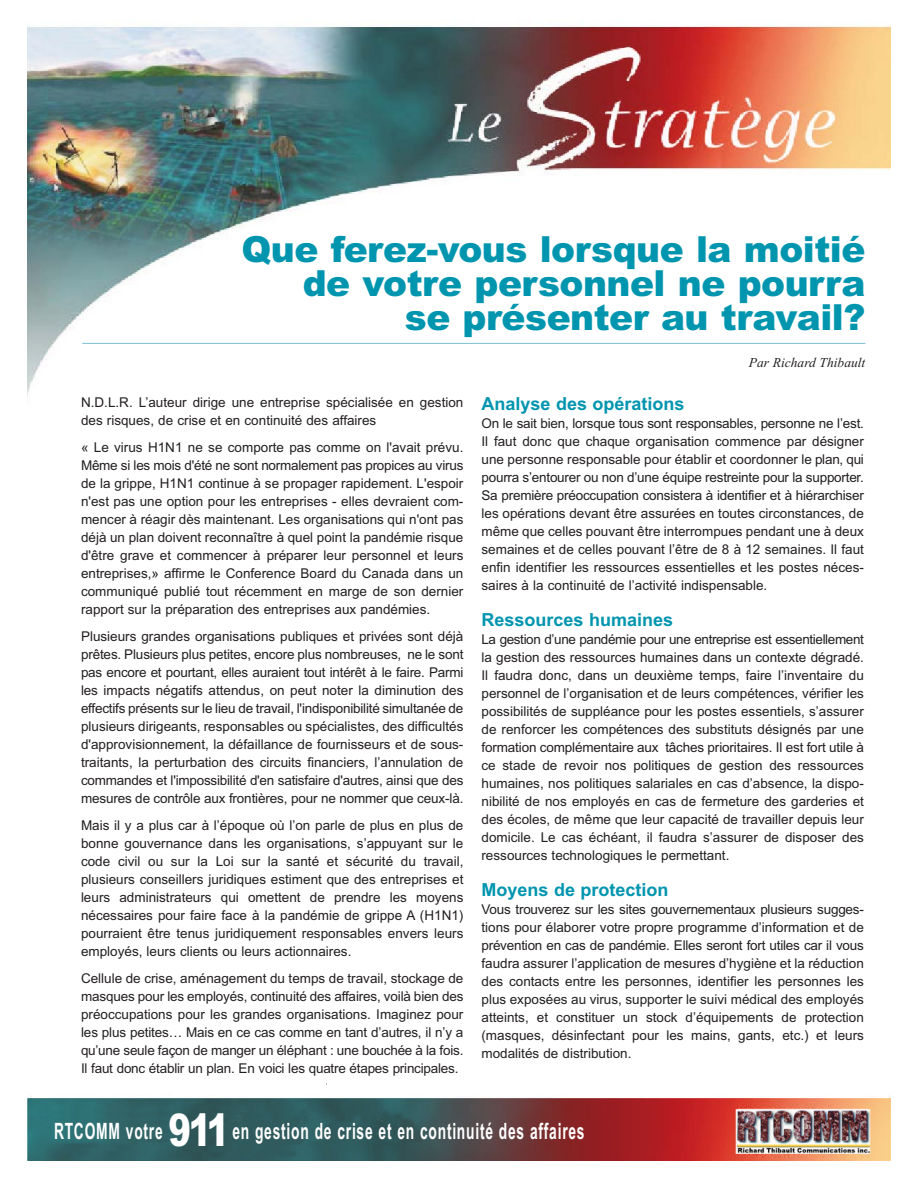
<style>
.page{position:relative;width:918px;height:1188px;background:#fff}
.page>*{position:absolute;margin:0;border:0;box-sizing:border-box;transform-origin:0 0}
.t1{font:900 36px/33.8px "Arial";letter-spacing:-.015em;color:#0095af;text-align:right}
.t2{font:700 22.5px "Arial Narrow";letter-spacing:.045em;color:#fff;scale:.75 1}
.t3{font:700 18px "Arial";color:#0095af}
.t4{font:13.5px/18px "Arial";color:#231f20;text-align:justify}
.t5{font:italic 13.5px "Times New Roman";color:#231f20}
.s1{font-family:"Arial";font-weight:900;font-size:45px}
</style>
<div class="page">
<img style="left:27px;top:25px;width:864px;height:372px">
<img style="left:27px;top:1084px;width:864px;height:76px">
<hr style="left:82px;top:343px;width:783px;height:1px;background:#7cbfd0">
<h1 class="t1" style="left:241px;top:233px;width:625px">Que ferez-vous lorsque la moitié de votre personnel ne pourra<br>se présenter au travail?</h1>
<p class="t4" style="left:81px;top:395px;width:384px">N.D.L.R. L’auteur dirige une entreprise spécialisée en gestion des risques, de crise et en continuité des affaires</p>
<p class="t4" style="left:81px;top:439px;width:384px">« Le virus H1N1 ne se comporte pas comme on l'avait prévu.<br>Même si les mois d'été ne sont normalement pas propices au virus de la grippe, H1N1 continue à se propager rapidement. L'espoir n'est pas une option pour les entreprises - elles devraient com&shy;mencer à réagir dès maintenant. Les organisations qui n'ont pas déjà un plan doivent reconnaître à quel point la pandémie risque d'être grave et commencer à préparer leur personnel et leurs entreprises,» affirme le Conference Board du Canada dans un communiqué publié tout récemment en marge de son dernier rapport sur la préparation des entreprises aux pandémies.</p>
<p class="t4" style="left:81px;top:628px;width:384px">Plusieurs grandes organisations publiques et privées sont déjà prêtes. Plusieurs plus petites, encore plus nombreuses, ne le sont pas encore et pourtant, elles auraient tout intérêt à le faire. Parmi les impacts négatifs attendus, on peut noter la diminution des effectifs présents sur le lieu de travail, l'indisponibilité simultanée de plusieurs dirigeants, responsables ou spécialistes, des difficultés d'approvisionnement, la défaillance de fournisseurs et de sous&shy;traitants, la perturbation des circuits financiers, l’annulation de commandes et l'impossibilité d'en satisfaire d'autres, ainsi que des mesures de contrôle aux frontières, pour ne nommer que ceux-là.</p>
<p class="t4" style="left:81px;top:817px;width:384px">Mais il y a plus car à l’époque où l’on parle de plus en plus de bonne gouvernance dans les organisations, s’appuyant sur le code civil ou sur la Loi sur la santé et sécurité du travail, plusieurs conseillers juridiques estiment que des entreprises et leurs administrateurs qui omettent de prendre les moyens nécessaires pour faire face à la pandémie de grippe A (H1N1) pourraient être tenus juridiquement responsables envers leurs employés, leurs clients ou leurs actionnaires.</p>
<p class="t4" style="left:81px;top:970px;width:384px">Cellule de crise, aménagement du temps de travail, stockage de masques pour les employés, continuité des affaires, voilà bien des préoccupations pour les grandes organisations. Imaginez pour les plus petites… Mais en ce cas comme en tant d’autres, il n’y a qu’une seule façon de manger un éléphant : une bouchée à la fois.<br>Il faut donc établir un plan. En voici les quatre étapes principales.</p>
<p class="t5" style="left:749px;top:354px;width:118px">Par Richard Thibault</p>
<h3 class="t3" style="left:482px;top:393px;width:205px">Analyse des opérations</h3>
<p class="t4" style="left:482px;top:416px;width:384px">On le sait bien, lorsque tous sont responsables, personne ne l’est.<br>Il faut donc que chaque organisation commence par désigner une personne responsable pour établir et coordonner le plan, qui pourra s’entourer ou non d’une équipe restreinte pour la supporter.<br>Sa première préoccupation consistera à identifier et à hiérarchiser les opérations devant être assurées en toutes circonstances, de même que celles pouvant être interrompues pendant une à deux semaines et de celles pouvant l’être de 8 à 12 semaines. Il faut enfin identifier les ressources essentielles et les postes néces&shy;saires à la continuité de l’activité indispensable.</p>
<h3 class="t3" style="left:482px;top:610px;width:193px">Ressources humaines</h3>
<p class="t4" style="left:482px;top:632px;width:384px">La gestion d’une pandémie pour une entreprise est essentiellement la gestion des ressources humaines dans un contexte dégradé.<br>Il faudra donc, dans un deuxième temps, faire l’inventaire du personnel de l’organisation et de leurs compétences, vérifier les possibilités de suppléance pour les postes essentiels, s’assurer de renforcer les compétences des substituts désignés par une formation complémentaire aux tâches prioritaires. Il est fort utile à ce stade de revoir nos politiques de gestion des ressources humaines, nos politiques salariales en cas d’absence, la dispo - nibilité de nos employés en cas de fermeture des garderies et des écoles, de même que leur capacité de travailler depuis leur domicile. Le cas échéant, il faudra s’assurer de disposer des ressources technologiques le permettant.</p>
<h3 class="t3" style="left:482px;top:880px;width:189px">Moyens de protection</h3>
<p class="t4" style="left:482px;top:902px;width:384px">Vous trouverez sur les sites gouvernementaux plusieurs sugges&shy;tions pour élaborer votre propre programme d’information et de prévention en cas de pandémie. Elles seront fort utiles car il vous faudra assurer l’application de mesures d’hygiène et la réduction des contacts entre les personnes, identifier les personnes les plus exposées au virus, supporter le suivi médical des employés atteints, et constituer un stock d’équipements de protection (masques, désinfectant pour les mains, gants, etc.) et leurs modalités de distribution.</p>
<h2 class="t2" style="left:54px;top:1123px;width:709px">RTCOMM votre <span class="s1">911</span>en gestion de crise et en continuité des affaires</h2>
</div>
